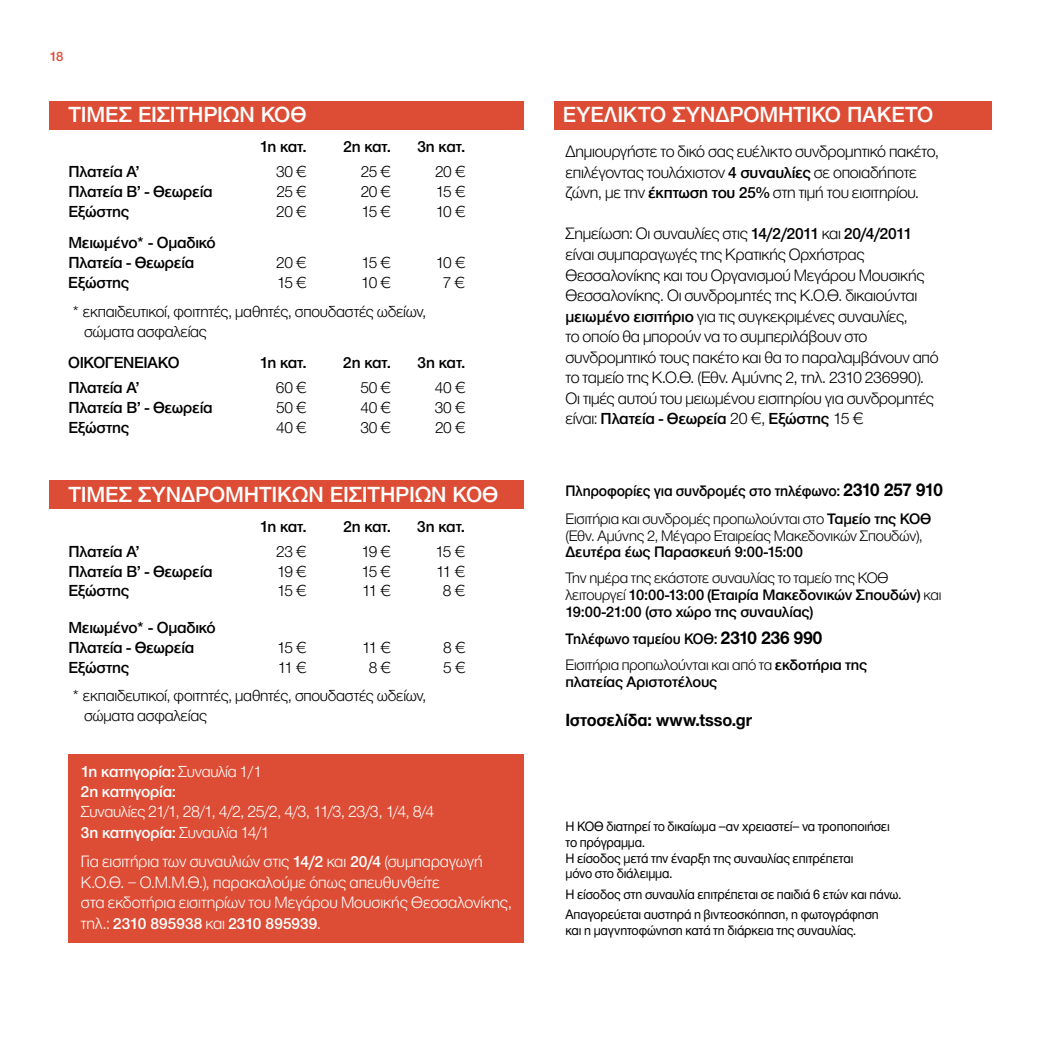
<style>
.page{position:relative;width:1042px;height:1042px;background:#fff}
.page>*{position:absolute;margin:0;border:0;box-sizing:border-box;transform-origin:0 0}
.t1{font:500 22.75px "CF Helvetica";letter-spacing:-.005em;color:#fff}
.t2{font:700 18.2px "CF Helvetica";letter-spacing:-.005em;color:#000;scale:.95 1}
.t3{font:300 17.15px/20.5px "CF Helvetica";letter-spacing:-.015em;color:#000}
.t4{font:300 17.15px/20.5px "CF Helvetica";letter-spacing:-.005em;color:#fff}
.t5{font:500 16.62px/19.9px "CF Helvetica";letter-spacing:-.015em;color:#000}
.t6{font:300 16.62px/19.9px "CF Helvetica";letter-spacing:-.015em;color:#000}
.t7{font:500 16.62px/19.9px "CF Helvetica";letter-spacing:-.01em;color:#fff}
.t8{font:500 15.75px/16.6px "CF Helvetica";letter-spacing:-.01em;color:#000}
.t9{font:500 15.75px/28.2px "CF Helvetica";letter-spacing:-.01em;color:#000;scale:.95 1}
.t10{font:300 15.75px "CF Helvetica";letter-spacing:-.01em;color:#000}
.t11{font:14.17px/15.8px "CF Helvetica";letter-spacing:-.01em;color:#000;scale:.95 1}
.t12{font:500 14px "CF Helvetica";color:#dd4c34}
.s1{font-weight:300}
.s2{font-size:16.62px}
.s3{font-weight:300;font-size:17.15px}
.s4{font-weight:500;font-size:16.62px}
.s5{font-weight:700;font-size:19.07px}
</style>
<div class="page">
<div style="left:68px;top:754px;width:455px;height:189px;background:#dd4c34"></div>
<div style="left:50px;top:101px;width:473px;height:28px;background:#dd4c34"></div>
<div style="left:554px;top:101px;width:438px;height:28px;background:#dd4c34"></div>
<div style="left:50px;top:480px;width:473px;height:29px;background:#dd4c34"></div>
<p class="t12" style="left:50px;top:49px;width:15px">18</p>
<h1 class="t1" style="left:68px;top:102px;width:240px">ΤΙΜΕΣ ΕΙΣΙΤΗΡΙΩΝ ΚΟΘ</h1>
<h1 class="t1" style="left:563px;top:102px;width:372px">ΕΥΕΛΙΚΤΟ ΣΥΝΔΡΟΜΗΤΙΚΟ ΠΑΚΕΤΟ</h1>
<p class="t5" style="left:260px;top:137px;width:49px">1η κατ.</p>
<p class="t5" style="left:343px;top:137px;width:49px">2η κατ.</p>
<p class="t5" style="left:417px;top:137px;width:49px">3η κατ.</p>
<p class="t5" style="left:68px;top:161px;width:73px">Πλατεία Α’</p>
<p class="t6" style="left:276px;top:161px;width:32px">30 €</p>
<p class="t6" style="left:361px;top:161px;width:32px">25 €</p>
<p class="t6" style="left:435px;top:161px;width:32px">20 €</p>
<p class="t5" style="left:68px;top:181px;width:146px">Πλατεία Β’ - Θεωρεία</p>
<p class="t6" style="left:276px;top:181px;width:32px">25 €</p>
<p class="t6" style="left:361px;top:181px;width:32px">20 €</p>
<p class="t6" style="left:436px;top:181px;width:31px">15 €</p>
<p class="t5" style="left:68px;top:201px;width:62px">Εξώστης</p>
<p class="t6" style="left:276px;top:201px;width:32px">20 €</p>
<p class="t6" style="left:361px;top:201px;width:31px">15 €</p>
<p class="t6" style="left:436px;top:201px;width:31px">10 €</p>
<p class="t5" style="left:68px;top:233px;width:149px">Μειωμένο* - Ομαδικό<br>Πλατεία - Θεωρεία</p>
<p class="t6" style="left:276px;top:253px;width:32px">20 €</p>
<p class="t6" style="left:361px;top:253px;width:31px">15 €</p>
<p class="t6" style="left:436px;top:253px;width:31px">10 €</p>
<p class="t5" style="left:68px;top:273px;width:62px">Εξώστης</p>
<p class="t6" style="left:277px;top:273px;width:31px">15 €</p>
<p class="t6" style="left:361px;top:273px;width:31px">10 €</p>
<p class="t6" style="left:443px;top:273px;width:24px">7 €</p>
<p class="t6" style="left:84px;top:301px;width:344px;text-indent:-13px">* εκπαιδευτικοί, φοιτητές, μαθητές, σπουδαστές ωδείων, σώματα ασφαλείας</p>
<p class="t5" style="left:68px;top:353px;width:113px">ΟΙΚΟΓΕΝΕΙΑΚO</p>
<p class="t5" style="left:260px;top:353px;width:49px">1η κατ.</p>
<p class="t5" style="left:343px;top:353px;width:49px">2η κατ.</p>
<p class="t5" style="left:418px;top:353px;width:49px">3η κατ.</p>
<p class="t5" style="left:68px;top:377px;width:73px">Πλατεία Α’</p>
<p class="t6" style="left:276px;top:377px;width:32px">60 €</p>
<p class="t6" style="left:360px;top:377px;width:32px">50 €</p>
<p class="t6" style="left:435px;top:377px;width:32px">40 €</p>
<p class="t5" style="left:68px;top:397px;width:146px">Πλατεία Β’ - Θεωρεία</p>
<p class="t6" style="left:276px;top:397px;width:32px">50 €</p>
<p class="t6" style="left:360px;top:397px;width:32px">40 €</p>
<p class="t6" style="left:435px;top:397px;width:32px">30 €</p>
<p class="t5" style="left:68px;top:417px;width:62px">Εξώστης</p>
<p class="t6" style="left:276px;top:417px;width:32px">40 €</p>
<p class="t6" style="left:360px;top:417px;width:32px">30 €</p>
<p class="t6" style="left:435px;top:417px;width:32px">20 €</p>
<h1 class="t1" style="left:68px;top:482px;width:431px">ΤΙΜΕΣ ΣΥΝΔΡΟΜΗΤΙΚΩΝ ΕΙΣΙΤΗΡΙΩΝ ΚΟΘ</h1>
<p class="t5" style="left:260px;top:516px;width:49px">1η κατ.</p>
<p class="t5" style="left:343px;top:516px;width:49px">2η κατ.</p>
<p class="t5" style="left:417px;top:516px;width:49px">3η κατ.</p>
<p class="t5" style="left:68px;top:541px;width:73px">Πλατεία Α’</p>
<p class="t6" style="left:276px;top:541px;width:32px">23 €</p>
<p class="t6" style="left:361px;top:541px;width:31px">19 €</p>
<p class="t6" style="left:435px;top:541px;width:31px">15 €</p>
<p class="t5" style="left:68px;top:561px;width:146px">Πλατεία Β’ - Θεωρεία</p>
<p class="t6" style="left:277px;top:561px;width:31px">19 €</p>
<p class="t6" style="left:361px;top:561px;width:31px">15 €</p>
<p class="t6" style="left:436px;top:561px;width:30px">11 €</p>
<p class="t5" style="left:68px;top:581px;width:62px">Εξώστης</p>
<p class="t6" style="left:277px;top:581px;width:31px">15 €</p>
<p class="t6" style="left:362px;top:581px;width:30px">11 €</p>
<p class="t6" style="left:443px;top:581px;width:24px">8 €</p>
<p class="t5" style="left:68px;top:617px;width:149px">Μειωμένο* - Ομαδικό<br>Πλατεία - Θεωρεία</p>
<p class="t6" style="left:277px;top:637px;width:31px">15 €</p>
<p class="t6" style="left:362px;top:637px;width:30px">11 €</p>
<p class="t6" style="left:443px;top:637px;width:24px">8 €</p>
<p class="t5" style="left:68px;top:657px;width:62px">Εξώστης</p>
<p class="t6" style="left:278px;top:657px;width:30px">11 €</p>
<p class="t6" style="left:369px;top:657px;width:24px">8 €</p>
<p class="t6" style="left:443px;top:657px;width:24px">5 €</p>
<p class="t6" style="left:84px;top:685px;width:344px;text-indent:-13px">* εκπαιδευτικοί, φοιτητές, μαθητές, σπουδαστές ωδείων, σώματα ασφαλείας</p>
<p class="t7" style="left:81px;top:761px;width:183px">1η κατηγορία: <span class="s1">Συναυλία 1/1<br></span>2η κατηγορία:</p>
<p class="t4" style="left:81px;top:801px;width:355px"><span class="s2">Συναυλίες</span> 21/1, 28/1, 4/2, 25/2, 4/3, 11/3, 23/3, 1/4, 8/4</p>
<p class="t7" style="left:81px;top:822px;width:190px">3η κατηγορία: <span class="s1">Συναυλία</span> <span class="s3">14/1</span></p>
<p class="t4" style="left:81px;top:851px;width:433px">Για εισιτήρια των συναυλιών στις <span class="s4">14/2</span> και <span class="s4">20/4</span> (συμπαραγωγή<br>Κ.Ο.Θ. – Ο.Μ.Μ.Θ.), παρακαλούμε όπως απευθυνθείτε<br>στα εκδοτήρια εισιτηρίων του Μεγάρου Μουσικής Θεσσαλονίκης,</p>
<p class="t7" style="left:81px;top:913px;width:242px"><span class="s3">τηλ.:</span> 2310 895938 <span class="s3">και</span> 2310 895939<span class="s3">.</span></p>
<p class="t3" style="left:565px;top:141px;width:375px">Δημιουργήστε το δικό σας ευέλικτο συνδρομητικό πακέτο, επιλέγοντας τουλάχιστον <span class="s4">4 συναυλίες</span> σε οποιαδήποτε ζώνη, με την <span class="s4">έκπτωση του 25%</span> στη τιμή του εισιτηρίου.</p>
<p class="t3" style="left:565px;top:223px;width:375px">Σημείωση: Οι συναυλίες στις <span class="s4">14/2/2011</span> και <span class="s4">20/4/2011 </span>είναι συμπαραγωγές της Κρατικής Ορχήστρας Θεσσαλονίκης και του Οργανισμού Μεγάρου Μουσικής Θεσσαλονίκης. Οι συνδρομητές της Κ.Ο.Θ. δικαιούνται <span class="s4">μειωμένο εισιτήριο</span> για τις συγκεκριμένες συναυλίες,<br>το οποίο θα μπορούν να το συμπεριλάβουν στο συνδρομητικό τους πακέτο και θα το παραλαμβάνουν από το ταμείο της Κ.Ο.Θ. (Εθν. Αμύνης 2, τηλ. 2310 236990).<br>Οι τιμές αυτού του μειωμένου εισιτηρίου για συνδρομητές</p>
<p class="t5" style="left:565px;top:409px;width:300px"><span class="s3">είναι:</span> Πλατεία - Θεωρεία <span class="s3">20 €,</span> Εξώστης <span class="s3">15 €</span></p>
<p class="t9" style="left:565px;top:476px;width:399px">Πληροφορίες για συνδρομές στο τηλέφωνο: <span class="s5">2310 257 910<br></span><span class="s1">Εισιτήρια και συνδρομές προπωλούνται στο</span> Ταμείο της ΚΟΘ</p>
<p class="t10" style="left:565px;top:527px;width:359px">(Εθν. Αμύνης 2, Μέγαρο Εταιρείας Μακεδονικών Σπουδών),</p>
<p class="t8" style="left:565px;top:544px;width:239px">Δευτέρα έως Παρασκευή 9:00-15:00</p>
<p class="t8" style="left:565px;top:570px;width:377px"><span class="s1">Την ημέρα της εκάστοτε συναυλίας το ταμείο της ΚΟΘ λειτουργεί</span> 10:00-13:00 (Εταιρία Μακεδονικών Σπουδών) <span class="s1">και<br></span>19:00-21:00 (στο χώρο της συναυλίας)</p>
<p class="t9" style="left:565px;top:626px;width:319px;line-height:26.1px">Τηλέφωνο ταμείου ΚΟΘ: <span class="s5">2310 236 990<br></span><span class="s1">Εισιτήρια προπωλούνται και από τα</span> εκδοτήρια της</p>
<p class="t8" style="left:565px;top:673px;width:153px">πλατείας Αριστοτέλους</p>
<p class="t2" style="left:565px;top:710px;width:198px">Ιστοσελίδα: www.tsso.gr</p>
<p class="t11" style="left:565px;top:818px;width:343px">Η ΚΟΘ διατηρεί το δικαίωμα –αν χρειαστεί– να τροποποιήσει το πρόγραμμα.<br>Η είσοδος μετά την έναρξη της συναυλίας επιτρέπεται<br>μόνο στο διάλειμμα.</p>
<p class="t11" style="left:565px;top:884px;width:355px;line-height:20.5px">Η είσοδος στη συναυλία επιτρέπεται σε παιδιά 6 ετών και πάνω.<br>Απαγορεύεται αυστηρά η βιντεοσκόπηση, η φωτογράφηση</p>
<p class="t11" style="left:565px;top:922px;width:308px">και η μαγνητοφώνηση κατά τη διάρκεια της συναυλίας.</p>
</div>
